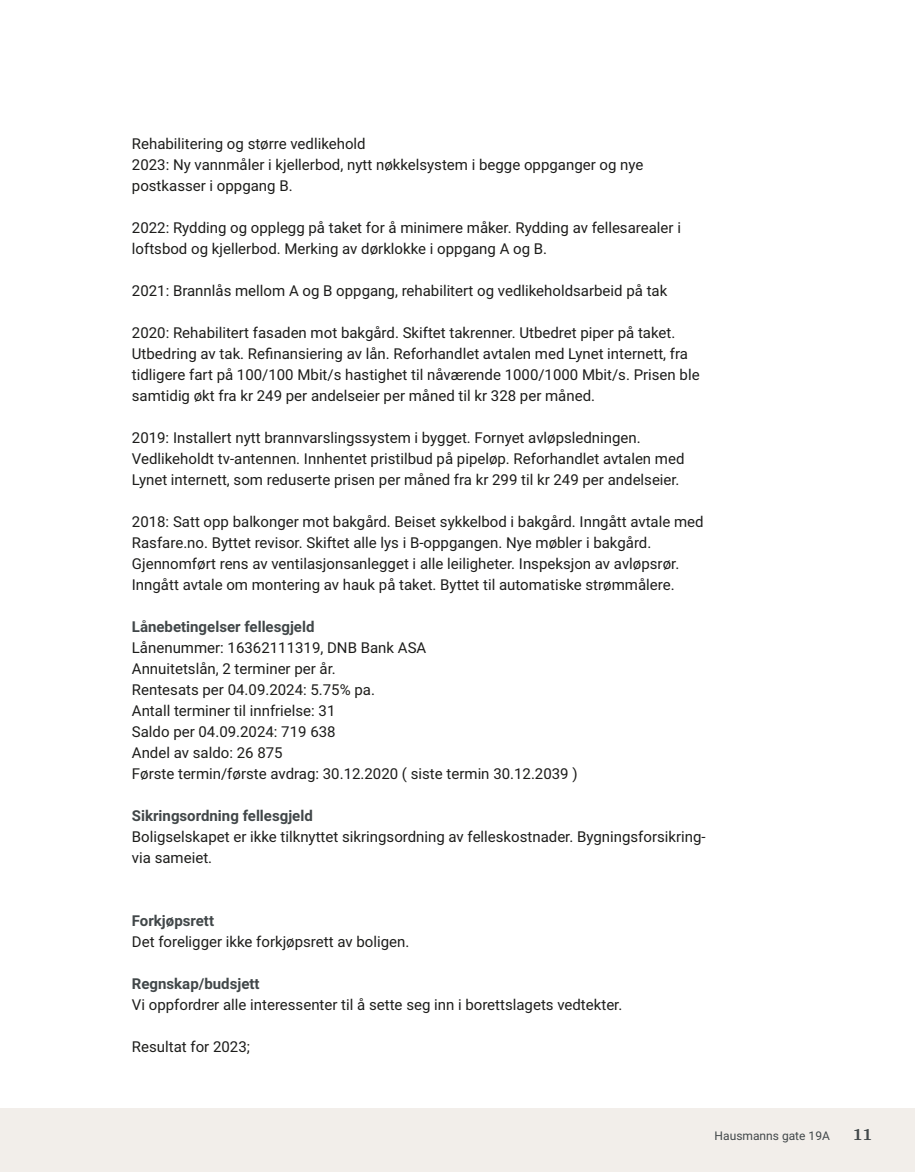
<style>
.page{position:relative;width:915px;height:1172px;background:#fff}
.page>*{position:absolute;margin:0;border:0;box-sizing:border-box;transform-origin:0 0}
.t1{font:700 18px "Arya";color:#414749}
.t2{font:15px/21px "Roboto Vitec";color:#1d1d1b}
.t3{font:700 15px "Roboto Vitec";color:#414749}
.t4{font:12px "Roboto Vitec";color:#414749}
</style>
<div class="page">
<div style="left:0;top:1108px;width:914px;height:64px;background:#f2eeea"></div>
<p class="t2" style="left:132px;top:132px;width:513px">Rehabilitering og større vedlikehold<br>2023: Ny vannmåler i kjellerbod, nytt nøkkelsystem i begge oppganger og nye postkasser i oppgang B.</p>
<p class="t2" style="left:132px;top:216px;width:550px">2022: Rydding og opplegg på taket for å minimere måker. Rydding av fellesarealer i loftsbod og kjellerbod. Merking av dørklokke i oppgang A og B.</p>
<p class="t2" style="left:132px;top:279px;width:536px">2021: Brannlås mellom A og B oppgang, rehabilitert og vedlikeholdsarbeid på tak</p>
<p class="t2" style="left:132px;top:321px;width:569px">2020: Rehabilitert fasaden mot bakgård. Skiftet takrenner. Utbedret piper på taket.<br>Utbedring av tak. Refinansiering av lån. Reforhandlet avtalen med Lynet internett, fra tidligere fart på 100/100 Mbit/s hastighet til nåværende 1000/1000 Mbit/s. Prisen ble samtidig økt fra kr 249 per andelseier per måned til kr 328 per måned.</p>
<p class="t2" style="left:132px;top:426px;width:554px">2019: Installert nytt brannvarslingssystem i bygget. Fornyet avløpsledningen.<br>Vedlikeholdt tv‑antennen. Innhentet pristilbud på pipeløp. Reforhandlet avtalen med<br>Lynet internett, som reduserte prisen per måned fra kr 299 til kr 249 per andelseier.</p>
<p class="t2" style="left:132px;top:510px;width:573px">2018: Satt opp balkonger mot bakgård. Beiset sykkelbod i bakgård. Inngått avtale med Rasfare.no. Byttet revisor. Skiftet alle lys i B‑oppgangen. Nye møbler i bakgård.<br>Gjennomført rens av ventilasjonsanlegget i alle leiligheter. Inspeksjon av avløpsrør.<br>Inngått avtale om montering av hauk på taket. Byttet til automatiske strømmålere.</p>
<p class="t3" style="left:132px;top:616px;width:184px">Lånebetingelser fellesgjeld</p>
<p class="t2" style="left:132px;top:636px;width:447px">Lånenummer: 16362111319, DNB Bank ASA<br>Annuitetslån, 2 terminer per år.<br>Rentesats per 04.09.2024: 5.75% pa.<br>Antall terminer til innfrielse: 31<br>Saldo per 04.09.2024: 719 638<br>Andel av saldo: 26 875<br>Første termin/første avdrag: 30.12.2020 ( siste termin 30.12.2039 )</p>
<p class="t3" style="left:132px;top:805px;width:182px">Sikringsordning fellesgjeld</p>
<p class="t2" style="left:132px;top:825px;width:575px">Boligselskapet er ikke tilknyttet sikringsordning av felleskostnader. Bygningsforsikring‑ via sameiet.</p>
<p class="t3" style="left:132px;top:910px;width:84px">Forkjøpsrett</p>
<p class="t2" style="left:132px;top:930px;width:279px">Det foreligger ikke forkjøpsrett av boligen.</p>
<p class="t3" style="left:132px;top:973px;width:129px">Regnskap/budsjett</p>
<p class="t2" style="left:132px;top:993px;width:492px">Vi oppfordrer alle interessenter til å sette seg inn i borettslagets vedtekter.</p>
<p class="t2" style="left:132px;top:1035px;width:119px">Resultat for 2023;</p>
<p class="t4" style="left:714px;top:1127px;width:117px">Hausmanns gate 19A</p>
<p class="t1" style="left:852px;top:1123px;width:21px">11</p>
</div>
